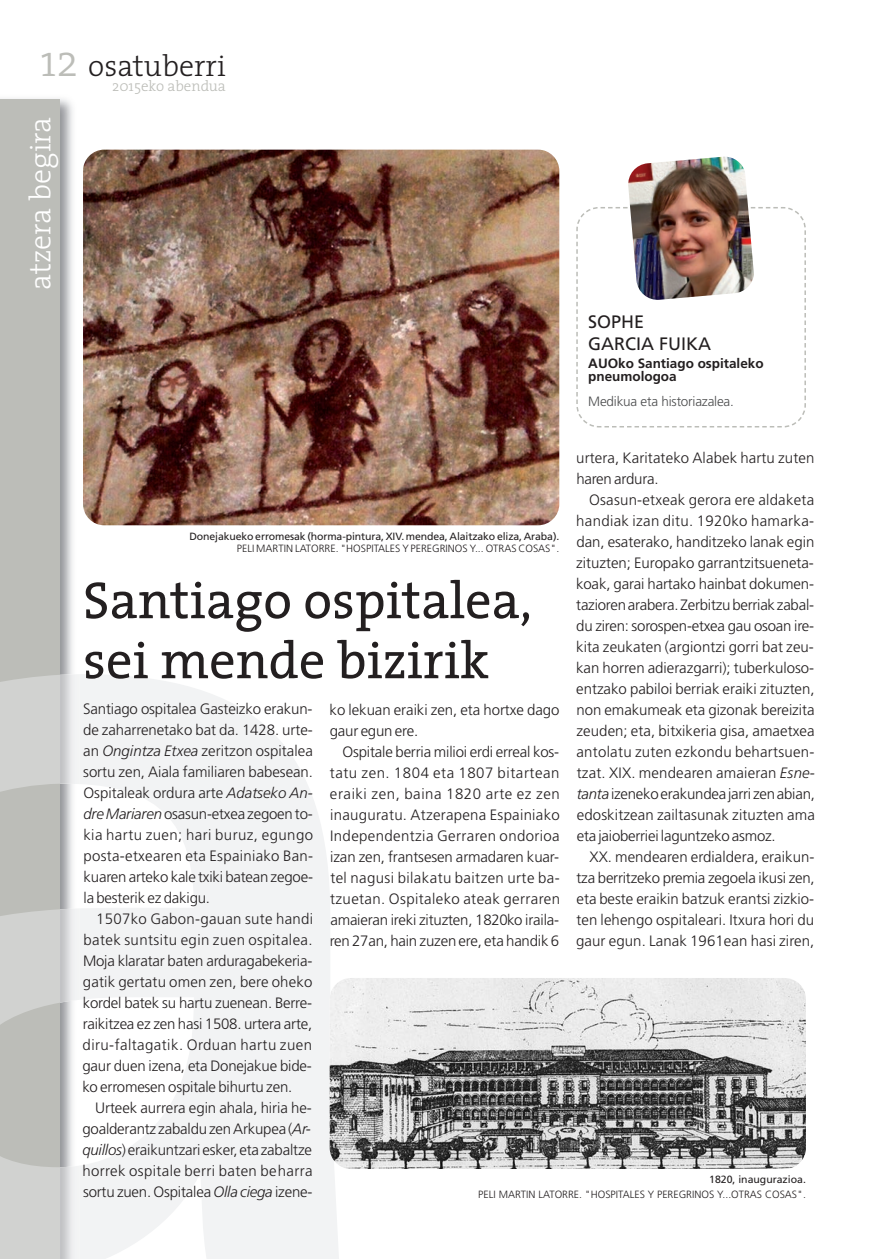
<style>
.page{position:relative;width:889px;height:1259px;background:#fff}
.page>*{position:absolute;margin:0;border:0;box-sizing:border-box;transform-origin:0 0}
.t1{font:52.5px/60px "The Serif";color:#231f20}
.t2{font:300 30px "The Serif";color:#231f20}
.t3{font:300 30px "The Serif";color:#fff}
.t4{font:18px/21.6px "Frutiger";color:#231f20}
.t5{font:300 15px/21px "Frutiger";letter-spacing:-.01em;color:#231f20;text-align:justify}
.t6{font:300 15px "The Serif";color:#bcbdb8}
.t7{font:700 13.5px/13.5px "Frutiger";color:#231f20}
.t8{font:300 13.5px "Frutiger";letter-spacing:-.015em;color:#4b4c4d}
.t9{font:300 10.5px "Frutiger";color:#231f20}
.t10{font:10.5px "Frutiger";letter-spacing:-.01em;color:#231f20}
.s1{font-size:45px;color:#bcbdb8}
.s2{font-style:italic}
</style>
<div class="page">
<img style="left:0;top:98px;width:73px;height:576px">
<div style="left:0;top:99px;width:60px;height:1160px;background:#bcbdb8"></div>
<svg style="left:79px;top:674px;width:260px;height:585px;fill:#f2f3f4"></svg>
<img style="left:60px;top:674px;width:19px;height:585px">
<svg style="left:576px;top:207px;width:230px;height:221px"></svg>
<svg style="left:595px;top:425px;width:8px;height:3px"></svg>
<img style="left:627px;top:157px;width:127px;height:144px">
<img style="left:83px;top:150px;width:476px;height:375px">
<img style="left:330px;top:978px;width:476px;height:191px">
<svg style="left:0;top:675px;width:60px;height:584px"></svg>
<h2 class="t2" style="left:41px;top:56px;width:187px"><span class="s1">12</span> osatuberri</h2>
<p class="t6" style="left:112px;top:81px;width:115px">2015eko abendua</p>
<h2 class="t3" style="left:30px;top:290px;width:174px;rotate:-90deg">atzera begira</h2>
<p class="t4" style="left:588px;top:312px;width:124px">SOPHE<br>GARCIA FUIKA</p>
<p class="t7" style="left:588px;top:357px;width:177px">AUOko Santiago ospitaleko pneumologoa</p>
<p class="t8" style="left:588px;top:396px;width:147px">Medikua eta historiazalea.</p>
<p class="t5" style="left:576px;top:448px;width:240px">urtera, Karitateko Alabek hartu zuten haren ardura.</p>
<p class="t5" style="left:576px;top:490px;width:240px;text-indent:13px">Osasun-etxeak gerora ere aldaketa handiak izan ditu. 1920ko hamarka&shy;dan, esaterako, handitzeko lanak egin zituzten; Europako garrantzitsueneta&shy;koak, garai hartako hainbat dokumen&shy;tazioren arabera. Zerbitzu berriak zabal&shy;du ziren: sorospen-etxea gau osoan ire&shy;kita zeukaten (argiontzi gorri bat zeu&shy;kan horren adierazgarri); tuberkuloso&shy;entzako pabiloi berriak eraiki zituzten, non emakumeak eta gizonak bereizita zeuden; eta, bitxikeria gisa, amaetxea antolatu zuten ezkondu behartsuen&shy;tzat. XIX. mendearen amaieran <span class="s2">Esne&shy;tanta</span>izeneko erakundea jarri zen abian, edoskitzean zailtasunak zituzten ama eta jaioberriei laguntzeko asmoz.</p>
<p class="t5" style="left:576px;top:847px;width:240px;text-indent:13px">XX. mendearen erdialdera, eraikun&shy;tza berritzeko premia zegoela ikusi zen, eta beste eraikin batzuk erantsi zizkio&shy;ten lehengo ospitaleari. Itxura hori du gaur egun. Lanak 1961ean hasi ziren,</p>
<p class="t10" style="left:189px;top:532px;width:371px">Donejakueko erromesak (horma-pintura, XIV. mendea, Alaitzako eliza, Araba).</p>
<p class="t9" style="left:237px;top:544px;width:324px">PELI MARTIN LATORRE. "HOSPITALES Y PEREGRINOS Y... OTRAS COSAS".</p>
<h1 class="t1" style="left:83px;top:577px;width:450px">Santiago ospitalea, sei mende bizirik</h1>
<p class="t5" style="left:83px;top:699px;width:232px">Santiago ospitalea Gasteizko erakun&shy;de zaharrenetako bat da. 1428. urte&shy;an <span class="s2">Ongintza Etxea</span> zeritzon ospitalea sortu zen, Aiala familiaren babesean.<br>Ospitaleak ordura arte <span class="s2">Adatseko An&shy;dre Mariaren</span>osasun-etxea zegoen to&shy;kia hartu zuen; hari buruz, egungo posta-etxearen eta Espainiako Ban&shy;kuaren arteko kale txiki batean zegoe&shy;la besterik ez dakigu.</p>
<p class="t5" style="left:82px;top:909px;width:232px;text-indent:14px">1507ko Gabon-gauan sute handi batek suntsitu egin zuen ospitalea.<br>Moja klaratar baten arduragabekeria&shy;gatik gertatu omen zen, bere oheko kordel batek su hartu zuenean. Berre&shy;raikitzea ez zen hasi 1508. urtera arte, diru-faltagatik. Orduan hartu zuen gaur duen izena, eta Donejakue bide&shy;ko erromesen ospitale bihurtu zen.</p>
<p class="t5" style="left:82px;top:1098px;width:232px;text-indent:13px">Urteek aurrera egin ahala, hiria he&shy;goalderantz zabaldu zen Arkupea (<span class="s2">Ar&shy;quillos</span>) eraikuntzari esker, eta zabaltze horrek ospitale berri baten beharra sortu zuen. Ospitalea <span class="s2">Olla ciega</span> izene-</p>
<p class="t5" style="left:330px;top:700px;width:231px">ko lekuan eraiki zen, eta hortxe dago gaur egun ere.</p>
<p class="t5" style="left:330px;top:742px;width:232px;text-indent:13px">Ospitale berria milioi erdi erreal kos&shy;tatu zen. 1804 eta 1807 bitartean eraiki zen, baina 1820 arte ez zen inauguratu. Atzerapena Espainiako Independentzia Gerraren ondorioa izan zen, frantsesen armadaren kuar&shy;tel nagusi bilakatu baitzen urte ba&shy;tzuetan. Ospitaleko ateak gerraren amaieran ireki zituzten, 1820ko iraila&shy;ren 27an, hain zuzen ere, eta handik 6</p>
<p class="t10" style="left:709px;top:1175px;width:98px">1820, inaugurazioa .</p>
<p class="t9" style="left:478px;top:1190px;width:329px">PELI MARTIN LATORRE. "HOSPITALES Y PEREGRINOS Y...OTRAS COSAS".</p>
</div>
